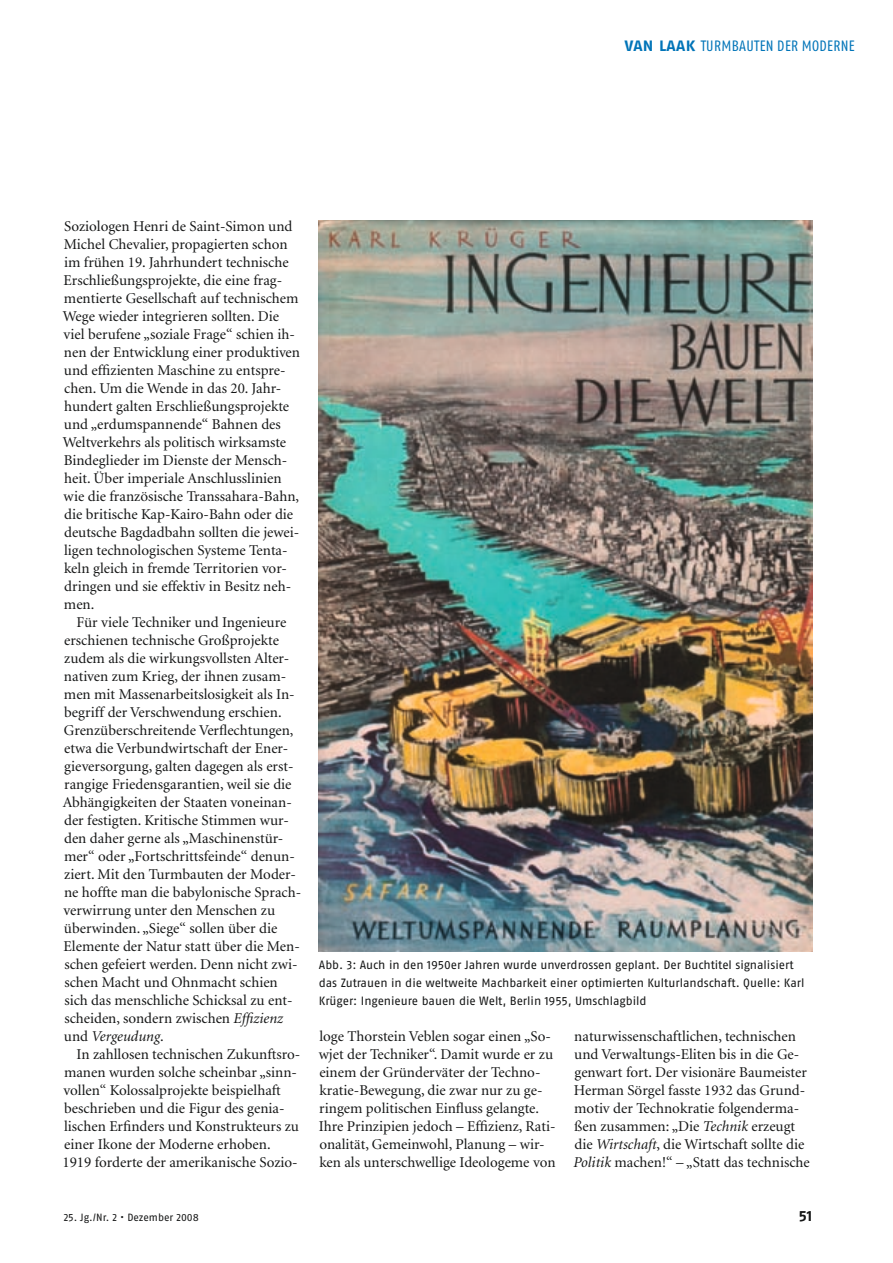
<style>
.page{position:relative;width:893px;height:1263px;background:#fff}
.page>*{position:absolute;margin:0;border:0;box-sizing:border-box;transform-origin:0 0}
.t1{font:15px/18px "Minion";color:#151616}
.t2{font:15px "Fago Co Regular Lf";color:#0074b8}
.t3{font:15px "Fago No Bold Lf";color:#151616}
.t4{font:12px/18px "Fago No Regular LF";letter-spacing:-.005em;color:#151616}
.t5{font:10.5px "Fago No Regular LF";letter-spacing:-.005em;color:#151616}
.s1{font-family:"Fago Ex Bold Lf"}
.s2{font-style:italic}
</style>
<div class="page">
<img style="left:319px;top:220px;width:493px;height:731px">
<p class="t2" style="left:625px;top:37px;width:90px"><span class="s1">VAN LAAK</span> TURMBAUTEN</p>
<p class="t2" style="left:777px;top:37px;width:51px">DER MODERNE</p>
<p class="t1" style="left:63px;top:218px;width:239px">Soziologen Henri de Saint-Simon und Michel Chevalier, propagierten schon im frühen 19. Jahrhundert technische Erschließungsprojekte, die eine frag&shy;mentierte Gesellschaft auf technischem Wege wieder integrieren sollten. Die viel berufene „soziale Frage“ schien ih&shy;nen der Entwicklung einer produktiven und effizienten Maschine zu entspre&shy;chen. Um die Wende in das 20. Jahr&shy;hundert galten Erschließungsprojekte und „erdumspannende“ Bahnen des Weltverkehrs als politisch wirksamste Bindeglieder im Dienste der Mensch&shy;heit. Über imperiale Anschlusslinien wie die französische Transsahara<span class="s2">-</span>Bahn, die britische Kap-Kairo-Bahn oder die deutsche Bagdadbahn sollten die jewei&shy;ligen technologischen Systeme Tenta&shy;keln gleich in fremde Territorien vor&shy;dringen und sie effektiv in Besitz neh&shy;men.</p>
<p class="t1" style="left:63px;top:614px;width:240px;text-indent:14px">Für viele Techniker und Ingenieure erschienen technische Großprojekte zudem als die wirkungsvollsten Alter&shy;nativen zum Krieg, der ihnen zusam&shy;men mit Massenarbeitslosigkeit als In&shy;begriff der Verschwendung erschien.<br>Grenzüberschreitende Verflechtungen, etwa die Verbundwirtschaft der Ener&shy;gieversorgung, galten dagegen als erst&shy;rangige Friedensgarantien, weil sie die Abhängigkeiten der Staaten voneinan&shy;der festigten. Kritische Stimmen wur&shy;den daher gerne als „Maschinenstür&shy;mer“ oder „Fortschrittsfeinde“ denun&shy;ziert. Mit den Turmbauten der Moder&shy;ne hoffte man die babylonische Sprach&shy;verwirrung unter den Menschen zu überwinden. „Siege“ sollen über die Elemente der Natur statt über die Men&shy;schen gefeiert werden. Denn nicht zwi&shy;schen Macht und Ohnmacht schien sich das menschliche Schicksal zu ent&shy;scheiden, sondern zwischen <span class="s2">Effizienz </span>und <span class="s2">Vergeudung</span>.</p>
<p class="t1" style="left:63px;top:1046px;width:239px;text-indent:14px">In zahllosen technischen Zukunftsro&shy;manen wurden solche scheinbar „sinn&shy;vollen“ Kolossalprojekte beispielhaft beschrieben und die Figur des genia&shy;lischen Erfinders und Konstrukteurs zu einer Ikone der Moderne erhoben.<br>1919 forderte der amerikanische Sozio-</p>
<p class="t4" style="left:319px;top:956px;width:487px">Abb. 3: Auch in den 1950er Jahren wurde unverdrossen geplant. Der Buchtitel signalisiert das Zutrauen in die weltweite Machbarkeit einer optimierten Kulturlandschaft. Quelle: Karl<br>Krüger: Ingenieure bauen die Welt, Berlin 1955, Umschlagbild</p>
<p class="t1" style="left:319px;top:1028px;width:238px">loge Thorstein Veblen sogar einen „So&shy;wjet der Techniker“. Damit wurde er zu einem der Gründerväter der Techno&shy;kratie-Bewegung, die zwar nur zu ge&shy;ringem politischen Einfluss gelangte.<br>Ihre Prinzipien jedoch – Effizienz, Rati&shy;onalität, Gemeinwohl, Planung – wir&shy;ken als unterschwellige Ideologeme von</p>
<p class="t1" style="left:574px;top:1028px;width:238px">naturwissenschaftlichen, technischen und Verwaltungs-Eliten bis in die Ge&shy;genwart fort. Der visionäre Baumeister Herman Sörgel fasste 1932 das Grund&shy;motiv der Technokratie folgenderma&shy;ßen zusammen: „Die <span class="s2">Technik</span> erzeugt die <span class="s2">Wirtschaft</span>, die Wirtschaft sollte die <span class="s2">Politik</span> machen!“ – „Statt das technische</p>
<p class="t5" style="left:64px;top:1211px;width:137px">25. Jg./Nr. 2 • Dezember 2008</p>
<p class="t3" style="left:799px;top:1207px;width:15px">51</p>
</div>
